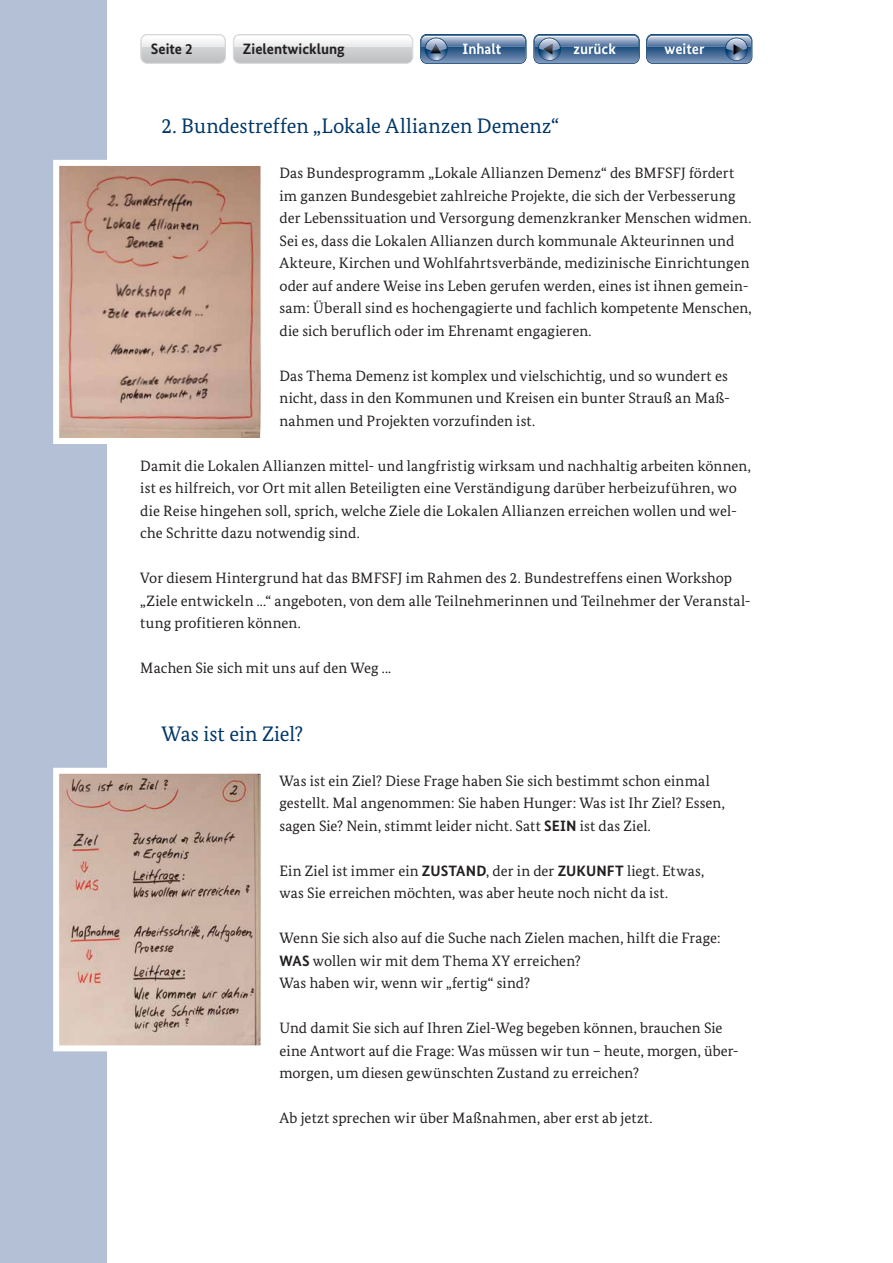
<style>
.page{position:relative;width:893px;height:1263px;background:#fff}
.page>*{position:absolute;margin:0;border:0;box-sizing:border-box;transform-origin:0 0}
.t1{font:21px "Bundes Serif";color:#003667}
.t2{font:15px/22.5px "Bundes Serif";letter-spacing:.005em;color:#231f20}
.t3{font:700 15px "Bundes Sans";color:#231f20}
.t4{font:700 15px "Bundes Sans";color:#fff}
.s1{font-family:"Bundes Sans";font-weight:700}
</style>
<div class="page">
<div style="left:0;top:0;width:106px;height:1263px;background:#b3c0d6"></div>
<svg style="left:140px;top:34px;width:86px;height:30px;background:#d4d5d7"></svg>
<img style="left:142px;top:36px;width:82px;height:6px">
<svg style="left:233px;top:34px;width:180px;height:30px"></svg>
<svg style="left:420px;top:34px;width:107px;height:30px;background:#6785a8"></svg>
<svg style="left:533px;top:34px;width:107px;height:30px;background:#6785a8"></svg>
<svg style="left:646px;top:34px;width:106px;height:30px;background:#6684a7"></svg>
<svg style="left:53px;top:157px;width:208px;height:290px;background:#c6a797"></svg>
<svg style="left:53px;top:765px;width:208px;height:289px;background:#c9b3a7"></svg>
<p class="t3" style="left:151px;top:40px;width:43px">Seite 2</p>
<p class="t3" style="left:243px;top:40px;width:103px">Zielentwicklung</p>
<p class="t4" style="left:463px;top:40px;width:40px">Inhalt</p>
<p class="t4" style="left:573px;top:40px;width:44px">zurück</p>
<p class="t4" style="left:665px;top:40px;width:41px">weiter</p>
<h1 class="t1" style="left:162px;top:113px;width:399px">2. Bundestreffen „Lokale Allianzen Demenz“</h1>
<p class="t2" style="left:279px;top:162px;width:474px">Das Bundesprogramm „Lokale Allianzen Demenz“ des BMFSFJ fördert im ganzen Bundesgebiet zahlreiche Projekte, die sich der Verbesserung der Lebenssituation und Versorgung demenzkranker Menschen widmen.<br>Sei es, dass die Lokalen Allianzen durch kommunale Akteurinnen und Akteure, Kirchen und Wohlfahrtsverbände, medizinische Einrichtungen oder auf andere Weise ins Leben gerufen werden, eines ist ihnen gemein&shy;sam: Überall sind es hochengagierte und fachlich kompetente Menschen, die sich beruflich oder im Ehrenamt engagieren.</p>
<p class="t2" style="left:279px;top:364px;width:452px">Das Thema Demenz ist komplex und vielschichtig, und so wundert es nicht, dass in den Kommunen und Kreisen ein bunter Strauß an Maß&shy;nahmen und Projekten vorzufinden ist.</p>
<p class="t2" style="left:140px;top:454px;width:612px">Damit die Lokalen Allianzen mittel- und langfristig wirksam und nachhaltig arbeiten können, ist es hilfreich, vor Ort mit allen Beteiligten eine Verständigung darüber herbeizuführen, wo die Reise hingehen soll, sprich, welche Ziele die Lokalen Allianzen erreichen wollen und wel&shy;che Schritte dazu notwendig sind.</p>
<p class="t2" style="left:140px;top:567px;width:612px">Vor diesem Hintergrund hat das BMFSFJ im Rahmen des 2. Bundestreffens einen Workshop „Ziele entwickeln ...“ angeboten, von dem alle Teilnehmerinnen und Teilnehmer der Veranstal&shy;tung profitieren können.</p>
<p class="t2" style="left:140px;top:657px;width:252px">Machen Sie sich mit uns auf den Weg ...</p>
<h1 class="t1" style="left:162px;top:721px;width:143px">Was ist ein Ziel?</h1>
<p class="t2" style="left:279px;top:769px;width:447px">Was ist ein Ziel? Diese Frage haben Sie sich bestimmt schon einmal gestellt. Mal angenommen: Sie haben Hunger: Was ist Ihr Ziel? Essen, sagen Sie? Nein, stimmt leider nicht. Satt <span class="s1">SEIN</span> ist das Ziel.</p>
<p class="t2" style="left:279px;top:859px;width:426px">Ein Ziel ist immer ein <span class="s1">ZUSTAND</span>, der in der <span class="s1">ZUKUNFT</span> liegt. Etwas, was Sie erreichen möchten, was aber heute noch nicht da ist.</p>
<p class="t2" style="left:279px;top:927px;width:443px">Wenn Sie sich also auf die Suche nach Zielen machen, hilft die Frage:<br><span class="s1">WAS</span> wollen wir mit dem Thema XY erreichen?<br>Was haben wir, wenn wir „fertig“ sind?</p>
<p class="t2" style="left:279px;top:1017px;width:461px">Und damit Sie sich auf Ihren Ziel-Weg begeben können, brauchen Sie eine Antwort auf die Frage: Was müssen wir tun – heute, morgen, über&shy;morgen, um diesen gewünschten Zustand zu erreichen?</p>
<p class="t2" style="left:279px;top:1107px;width:374px">Ab jetzt sprechen wir über Maßnahmen, aber erst ab jetzt.</p>
</div>
